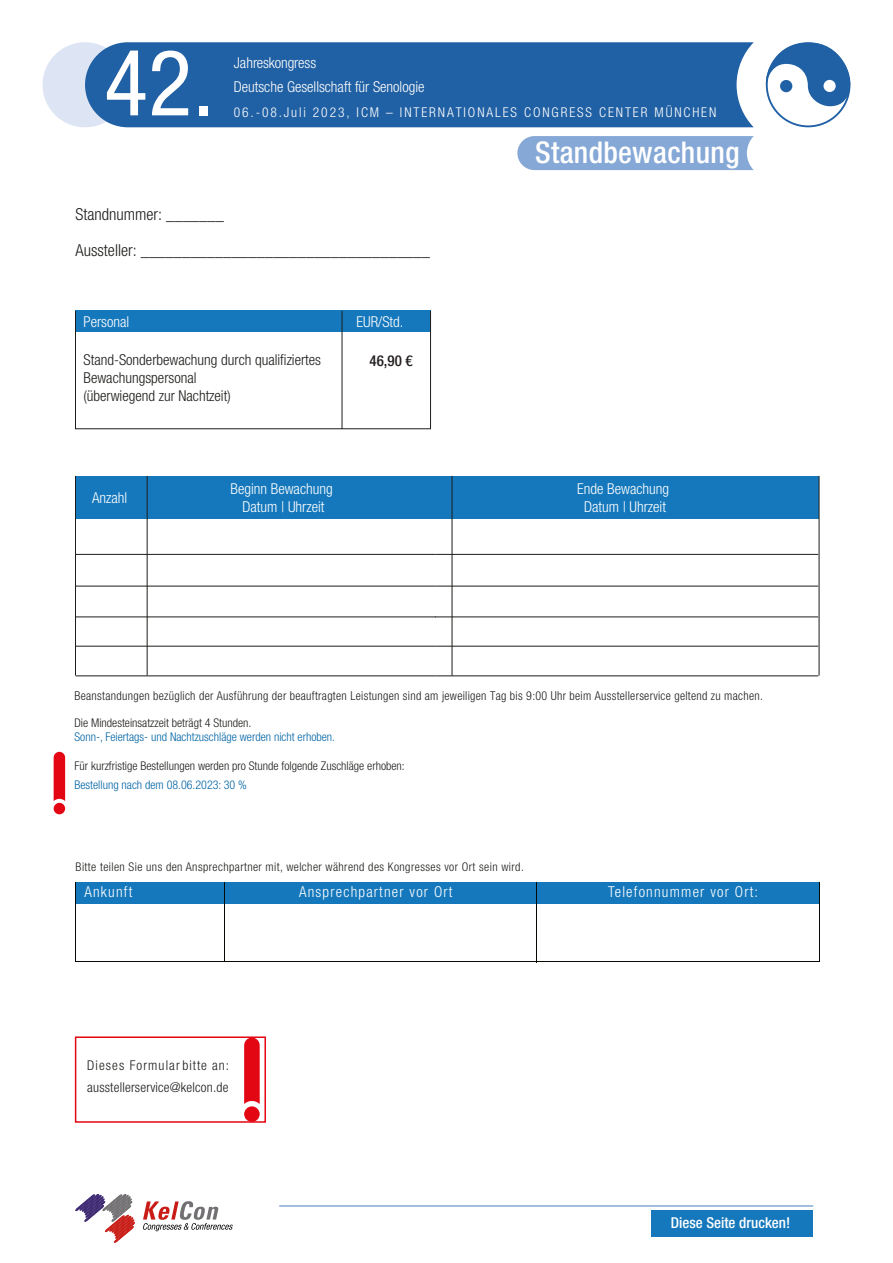
<style>
.page{position:relative;width:893px;height:1263px;background:#fff}
.page>*{position:absolute;margin:0;border:0;box-sizing:border-box;transform-origin:0 0}
.t1{font:condensed 91.5px "Helvetica Neue LT Pro";color:#fff}
.t2{font:500 condensed 30px "Helvetica Neue LT Pro";letter-spacing:.01em;color:#fff}
.t3{font:300 condensed 16.5px/36px "Helvetica Neue LT Pro";color:#1d1d1b}
.t4{font:300 condensed 15px/18px "Helvetica Neue LT Pro";color:#fff;text-align:center}
.t5{font:300 condensed 15px/18px "Helvetica Neue LT Pro";color:#1d1d1b}
.t6{font:300 condensed 15px "Helvetica Neue LT Pro";letter-spacing:.08em;color:#fff}
.t7{font:500 condensed 15px "Helvetica Neue LT Pro";color:#fff}
.t8{font:500 condensed 15px "Helvetica Neue LT Pro";color:#262020}
.t9{font:300 condensed 13.5px "Helvetica Neue LT Pro";letter-spacing:.14em;color:#fff}
.t10{font:300 condensed 13.5px/21.8px "Helvetica Neue LT Pro";letter-spacing:.015em;color:#1d1d1b}
.t11{font:300 condensed 12.3px "Helvetica Neue LT Pro";letter-spacing:.025em;color:#1d1d1b}
.t12{font:300 condensed 12px "Helvetica Neue LT Pro";color:#1d1d1b}
.t13{font:300 condensed 12px "Helvetica Neue LT Pro";color:#0064a4}
.t14{font:300 condensed 12px "Helvetica Neue LT Pro";letter-spacing:.035em;color:#1d1d1b}
</style>
<div class="page">
<div style="left:76px;top:882px;width:743px;height:21px;background:#1578bc"></div>
<div style="left:75px;top:476px;width:744px;height:42px;background:#1578bc"></div>
<div style="left:75px;top:311px;width:356px;height:21px;background:#1578bc"></div>
<hr style="left:75px;top:311px;width:1px;height:118px;background:#1d1d1b">
<hr style="left:342px;top:311px;width:1px;height:118px;background:#1d1d1b">
<hr style="left:430px;top:311px;width:1px;height:118px;background:#1d1d1b">
<hr style="left:75px;top:428px;width:356px;height:1px;background:#1d1d1b">
<hr style="left:75px;top:476px;width:1px;height:199px;background:#1d1d1b">
<hr style="left:147px;top:476px;width:1px;height:199px;background:#1d1d1b">
<hr style="left:452px;top:476px;width:1px;height:200px;background:#1d1d1b">
<hr style="left:75px;top:554px;width:361px;height:1px;background:#1d1d1b">
<hr style="left:819px;top:476px;width:1px;height:200px;background:#1d1d1b">
<hr style="left:75px;top:616px;width:361px;height:1px;background:#1d1d1b">
<hr style="left:75px;top:646px;width:361px;height:1px;background:#1d1d1b">
<hr style="left:436px;top:554px;width:382px;height:1px;background:#1d1d1b">
<hr style="left:435px;top:616px;width:383px;height:1px;background:#1d1d1b">
<hr style="left:436px;top:646px;width:382px;height:1px;background:#1d1d1b">
<hr style="left:76px;top:675px;width:360px;height:1px;background:#1d1d1b">
<hr style="left:436px;top:675px;width:382px;height:1px;background:#1d1d1b">
<hr style="left:75px;top:586px;width:361px;height:1px;background:#1d1d1b">
<hr style="left:436px;top:586px;width:382px;height:1px;background:#1d1d1b">
<hr style="left:224px;top:882px;width:1px;height:79px;background:#060a03">
<hr style="left:76px;top:882px;width:1px;height:79px;background:#060a03">
<hr style="left:76px;top:961px;width:743px;height:1px;background:#060a03">
<hr style="left:536px;top:882px;width:1px;height:80px;background:#060a03">
<hr style="left:819px;top:882px;width:1px;height:80px;background:#060a03">
<svg style="left:76px;top:1194px;width:59px;height:48px"></svg>
<svg style="left:143px;top:1201px;width:90px;height:30px"></svg>
<hr style="left:279px;top:1205px;width:534px;height:2px;background:#85a8d6">
<div style="left:75px;top:1036px;width:191px;height:87px;background:#fff;border:2px solid #e30613"></div>
<svg style="left:244px;top:1037px;width:16px;height:67px"></svg>
<div style="left:244px;top:1106px;width:16px;height:16px;background:#e30613;border-radius:50%"></div>
<svg style="left:54px;top:752px;width:11px;height:49px"></svg>
<div style="left:54px;top:803px;width:11px;height:11px;background:#e30613;border-radius:50%"></div>
<div style="left:652px;top:1210px;width:161px;height:26px;background:#1578bc"></div>
<div style="left:517px;top:136px;width:237px;height:34px;background:#85a8d6"></div>
<div style="left:43px;top:42px;width:85px;height:85px;background:#dde5f5;border-radius:50%"></div>
<div style="left:85px;top:42px;width:669px;height:85px;background:#2060a4"></div>
<svg style="left:766px;top:42px;width:84px;height:64px"></svg>
<h1 class="t1" style="left:104px;top:30px;width:111px">42.</h1>
<p class="t4" style="left:234px;top:51px;width:192px;line-height:24px;text-align:left">Jahreskongress<br>Deutsche Gesellschaft für Senologie</p>
<p class="t9" style="left:234px;top:104px;width:484px">06.-08.Juli 2023, ICM – INTERNATIONALES CONGRESS CENTER MÜNCHEN</p>
<h2 class="t2" style="left:535px;top:134px;width:206px">Standbewachung</h2>
<h3 class="t3" style="left:76px;top:196px;width:356px">Standnummer: _______<br>Aussteller: ___________________________________</h3>
<p class="t4" style="left:84px;top:312px;width:47px">Personal</p>
<p class="t4" style="left:357px;top:312px;width:48px">EUR/Std.</p>
<p class="t5" style="left:84px;top:350px;width:239px">Stand-Sonderbewachung durch qualifiziertes<br>Bewachungspersonal<br>(überwiegend zur Nachtzeit)</p>
<p class="t8" style="left:369px;top:351px;width:45px">46,90 €</p>
<p class="t4" style="left:92px;top:489px;width:37px">Anzahl</p>
<p class="t4" style="left:231px;top:480px;width:104px">Beginn Bewachung<br>Datum | Uhrzeit</p>
<p class="t4" style="left:577px;top:480px;width:93px">Ende Bewachung<br>Datum | Uhrzeit</p>
<p class="t11" style="left:75px;top:689px;width:690px">Beanstandungen bezüglich der Ausführung der beauftragten Leistungen sind am jeweiligen Tag bis 9:00 Uhr beim Ausstellerservice geltend zu machen.</p>
<p class="t12" style="left:75px;top:716px;width:178px">Die Mindesteinsatzzeit beträgt 4 Stunden.</p>
<p class="t13" style="left:75px;top:730px;width:262px">Sonn-, Feiertags- und Nachtzuschläge werden nicht erhoben.</p>
<p class="t12" style="left:75px;top:759px;width:332px">Für kurzfristige Bestellungen werden pro Stunde folgende Zuschläge erhoben:</p>
<p class="t13" style="left:75px;top:778px;width:174px">Bestellung nach dem 08.06.2023: 30 %</p>
<p class="t14" style="left:76px;top:860px;width:450px">Bitte teilen Sie uns den Ansprechpartner mit, welcher während des Kongresses vor Ort sein wird.</p>
<p class="t6" style="left:84px;top:883px;width:49px">Ankunft</p>
<p class="t6" style="left:299px;top:883px;width:155px">Ansprechpartner vor Ort</p>
<p class="t6" style="left:608px;top:883px;width:152px">Telefonnummer vor Ort:</p>
<p class="t10" style="left:87px;top:1054px;width:143px">Dieses Formular bitte an: ausstellerservice@kelcon.de</p>
<p class="t7" style="left:671px;top:1213px;width:121px">Diese Seite drucken!</p>
</div>
